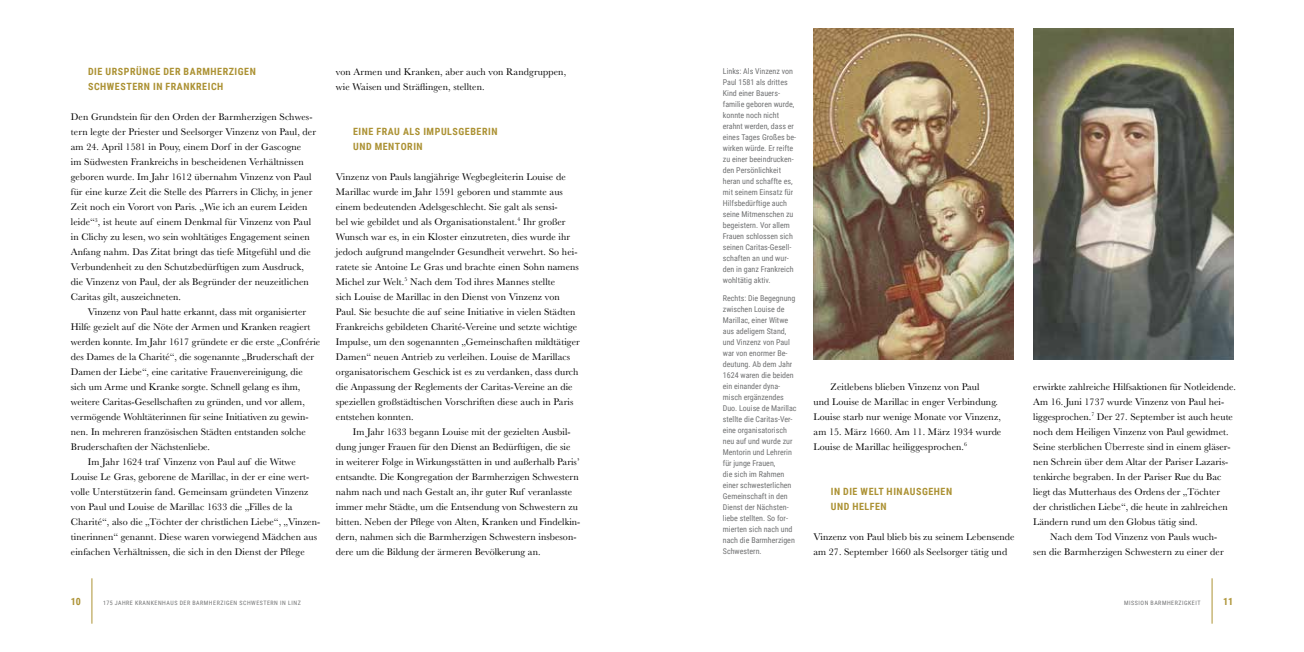
<style>
.page{position:relative;width:1304px;height:652px;background:#fff}
.page>*{position:absolute;margin:0;border:0;box-sizing:border-box;transform-origin:0 0}
.t1{font:10px/15px "Baskerville";letter-spacing:.01em;color:#000}
.t2{font:700 10px/15px "Roboto Condensed";letter-spacing:.055em;color:#ac9234}
.t3{font:8px/11px "Roboto Condensed";color:#707172}
.t4{font:6px "Roboto Condensed";letter-spacing:.085em;color:#707172}
</style>
<div class="page">
<hr style="left:1212px;top:578px;width:1px;height:46px;background:#ac9234">
<hr style="left:91px;top:578px;width:1px;height:46px;background:#ac9234">
<img style="left:814px;top:28px;width:199px;height:332px">
<img style="left:1033px;top:28px;width:201px;height:332px">
<p class="t2" style="left:88px;top:63px;width:169px">DIE URSPRÜNGE DER BARMHERZIGEN<br>SCHWESTERN IN FRANKREICH</p>
<p class="t1" style="left:71px;top:109px;width:247px">Den Grundstein für den Orden der Barmherzigen Schwes&shy;tern legte der Priester und Seelsorger Vinzenz von Paul, der am 24. April 1581 in Pouy, einem Dorf in der Gascogne<br>im Südwesten Frankreichs in bescheidenen Verhältnissen geboren wurde. Im Jahr 1612 übernahm Vinzenz von Paul für eine kurze Zeit die Stelle des Pfarrers in Clichy, in jener Zeit noch ein Vorort von Paris. „Wie ich an eurem Leiden leide“<sup>3</sup>, ist heute auf einem Denkmal für Vinzenz von Paul in Clichy zu lesen, wo sein wohltätiges Engagement seinen Anfang nahm. Das Zitat bringt das tiefe Mitgefühl und die Verbundenheit zu den Schutzbedürftigen zum Ausdruck, die Vinzenz von Paul, der als Begründer der neuzeitlichen Caritas gilt, auszeichneten.</p>
<p class="t1" style="left:88px;top:304px;width:220px">Vinzenz von Paul hatte erkannt, dass mit organisierter</p>
<p class="t1" style="left:71px;top:319px;width:241px">Hilfe gezielt auf die Nöte der Armen und Kranken reagiert</p>
<p class="t1" style="left:71px;top:334px;width:251px">werden konnte. Im Jahr 1617 gründete er die erste „Confrérie</p>
<p class="t1" style="left:71px;top:349px;width:245px">des Dames de la Charité“, die sogenannte „Bruderschaft der</p>
<p class="t1" style="left:71px;top:364px;width:233px">Damen der Liebe“, eine caritative Frauenvereinigung, die</p>
<p class="t1" style="left:71px;top:379px;width:231px">sich um Arme und Kranke sorgte. Schnell gelang es ihm,</p>
<p class="t1" style="left:71px;top:394px;width:235px">weitere Caritas-Gesellschaften zu gründen, und vor allem,</p>
<p class="t1" style="left:71px;top:409px;width:239px">vermögende Wohltäterinnen für seine Initiativen zu gewin-</p>
<p class="t1" style="left:71px;top:424px;width:236px">nen. In mehreren französischen Städten entstanden solche</p>
<p class="t1" style="left:71px;top:439px;width:141px">Bruderschaften der Nächstenliebe.</p>
<p class="t1" style="left:88px;top:454px;width:209px">Im Jahr 1624 traf Vinzenz von Paul auf die Witwe</p>
<p class="t1" style="left:71px;top:469px;width:240px">Louise Le Gras, geborene de Marillac, in der er eine wert-</p>
<p class="t1" style="left:71px;top:484px;width:239px">volle Unterstützerin fand. Gemeinsam gründeten Vinzenz</p>
<p class="t1" style="left:71px;top:499px;width:223px">von Paul und Louise de Marillac 1633 die „Filles de la</p>
<p class="t1" style="left:71px;top:514px;width:250px">Charité“, also die „Töchter der christlichen Liebe“, „Vinzen-</p>
<p class="t1" style="left:71px;top:529px;width:248px">tinerinnen“ genannt. Diese waren vorwiegend Mädchen aus</p>
<p class="t1" style="left:71px;top:544px;width:235px">einfachen Verhältnissen, die sich in den Dienst der Pflege</p>
<p class="t1" style="left:336px;top:64px;width:232px">von Armen und Kranken, aber auch von Randgruppen, wie Waisen und Sträflingen, stellten.</p>
<p class="t2" style="left:353px;top:123px;width:146px">EINE FRAU ALS IMPULSGEBERIN<br>UND MENTORIN</p>
<p class="t1" style="left:336px;top:169px;width:245px">Vinzenz von Pauls langjährige Wegbegleiterin Louise de Marillac wurde im Jahr 1591 geboren und stammte aus einem bedeutenden Adelsgeschlecht. Sie galt als sensi-<br>bel wie gebildet und als Organisationstalent.<sup>4</sup> Ihr großer Wunsch war es, in ein Kloster einzutreten, dies wurde ihr jedoch aufgrund mangelnder Gesundheit verwehrt. So hei&shy;ratete sie Antoine Le Gras und brachte einen Sohn namens Michel zur Welt.<sup>5</sup> Nach dem Tod ihres Mannes stellte<br>sich Louise de Marillac in den Dienst von Vinzenz von Paul. Sie besuchte die auf seine Initiative in vielen Städten Frankreichs gebildeten Charité-Vereine und setzte wichtige Impulse, um den sogenannten „Gemeinschaften mildtätiger Damen“ neuen Antrieb zu verleihen. Louise de Marillacs organisatorischem Geschick ist es zu verdanken, dass durch die Anpassung der Reglements der Caritas-Vereine an die speziellen großstädtischen Vorschriften diese auch in Paris entstehen konnten.</p>
<p class="t1" style="left:336px;top:424px;width:246px;text-indent:17px">Im Jahr 1633 begann Louise mit der gezielten Ausbil&shy;dung junger Frauen für den Dienst an Bedürftigen, die sie in weiterer Folge in Wirkungsstätten in und außerhalb Paris’ entsandte. Die Kongregation der Barmherzigen Schwestern nahm nach und nach Gestalt an, ihr guter Ruf veranlasste immer mehr Städte, um die Entsendung von Schwestern zu bitten. Neben der Pflege von Alten, Kranken und Findelkin&shy;dern, nahmen sich die Barmherzigen Schwestern insbeson&shy;dere um die Bildung der ärmeren Bevölkerung an.</p>
<p class="t3" style="left:723px;top:65px;width:75px">Links: Als Vinzenz von<br>Paul 1581 als drittes<br>Kind einer Bauers&shy;familie geboren wurde, konnte noch nicht erahnt werden, dass er eines Tages Großes be&shy;wirken würde. Er reifte zu einer beeindrucken&shy;den Persönlichkeit heran und schaffte es, mit seinem Einsatz für<br>Hilfsbedürftige auch seine Mitmenschen zu begeistern. Vor allem<br>Frauen schlossen sich seinen Caritas-Gesell&shy;schaften an und wur&shy;den in ganz Frankreich wohltätig aktiv.</p>
<p class="t3" style="left:723px;top:292px;width:75px">Rechts: Die Begegnung zwischen Louise de<br>Marillac, einer Witwe aus adeligem Stand, und Vinzenz von Paul war von enormer Be&shy;deutung. Ab dem Jahr<br>1624 waren die beiden ein einander dyna&shy;misch ergänzendes<br>Duo. Louise de Marillac stellte die Caritas-Ver&shy;eine organisatorisch neu auf und wurde zur<br>Mentorin und Lehrerin für junge Frauen,<br>die sich im Rahmen einer schwesterlichen<br>Gemeinschaft in den<br>Dienst der Nächsten&shy;liebe stellten. So for&shy;mierten sich nach und nach die Barmherzigen<br>Schwestern.</p>
<p class="t1" style="left:814px;top:379px;width:189px;text-indent:17px">Zeitlebens blieben Vinzenz von Paul<br>und Louise de Marillac in enger Verbindung.<br>Louise starb nur wenige Monate vor Vinzenz, am 15. März 1660. Am 11. März 1934 wurde Louise de Marillac heiliggesprochen.<sup>6</sup></p>
<p class="t2" style="left:831px;top:483px;width:123px">IN DIE WELT HINAUSGEHEN<br>UND HELFEN</p>
<p class="t1" style="left:814px;top:529px;width:202px">Vinzenz von Paul blieb bis zu seinem Lebensende am 27. September 1660 als Seelsorger tätig und</p>
<p class="t1" style="left:1033px;top:379px;width:204px">erwirkte zahlreiche Hilfsaktionen für Notleidende.</p>
<p class="t1" style="left:1033px;top:394px;width:192px">Am 16. Juni 1737 wurde Vinzenz von Paul hei-</p>
<p class="t1" style="left:1033px;top:409px;width:201px">liggesprochen.<sup>7</sup> Der 27. September ist auch heute</p>
<p class="t1" style="left:1033px;top:424px;width:197px">noch dem Heiligen Vinzenz von Paul gewidmet.</p>
<p class="t1" style="left:1033px;top:439px;width:199px">Seine sterblichen Überreste sind in einem gläser-</p>
<p class="t1" style="left:1033px;top:454px;width:196px">nen Schrein über dem Altar der Pariser Lazaris-</p>
<p class="t1" style="left:1033px;top:469px;width:190px">tenkirche begraben. In der Pariser Rue du Bac</p>
<p class="t1" style="left:1033px;top:484px;width:188px">liegt das Mutterhaus des Ordens der „Töchter</p>
<p class="t1" style="left:1033px;top:499px;width:196px">der christlichen Liebe“, die heute in zahlreichen</p>
<p class="t1" style="left:1033px;top:514px;width:166px">Ländern rund um den Globus tätig sind.</p>
<p class="t1" style="left:1050px;top:529px;width:169px">Nach dem Tod Vinzenz von Pauls wuch-</p>
<p class="t1" style="left:1033px;top:544px;width:192px">sen die Barmherzigen Schwestern zu einer der</p>
<p class="t2" style="left:71px;top:593px;width:12px">10</p>
<p class="t2" style="left:1223px;top:593px;width:12px">11</p>
<p class="t4" style="left:103px;top:598px;width:199px">175 JAHRE KRANKENHAUS DER BARMHERZIGEN SCHWESTERN IN LINZ</p>
<p class="t4" style="left:1124px;top:598px;width:78px">MISSION BARMHERZIGKEIT</p>
</div>
